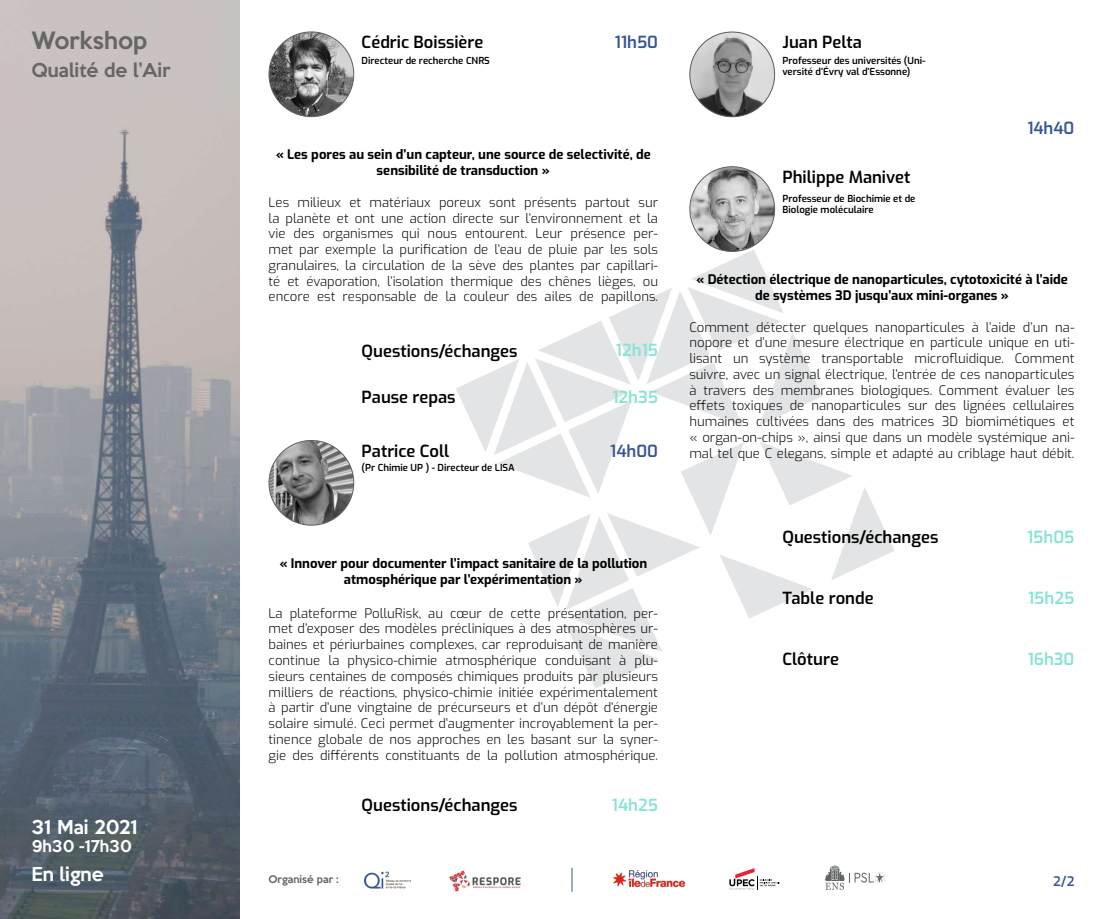
<style>
.page{position:relative;width:1106px;height:919px;background:#fff}
.page>*{position:absolute;margin:0;border:0;box-sizing:border-box;transform-origin:0 0}
.t1{font:500 21.88px "Keep Calm";color:#666}
.t2{font:500 17.5px "Keep Calm";color:#fff}
.t3{font:500 17.5px "Keep Calm";color:#666}
.t4{font:600 16.62px "Exo";color:#000}
.t5{font:600 16.62px "Exo";color:#87e3d4}
.t6{font:600 16.62px "Exo";color:#375794}
.t7{font:600 16.62px "Exo";color:#355596}
.t8{font:600 16.62px "Exo";color:#8ae2d4}
.t9{font:500 14.88px "Keep Calm";color:#fff}
.t10{font:300 13.12px/15.8px "Exo";color:#000;text-align:justify}
.t11{font:700 13.12px/15.8px "Exo";color:#000;text-align:center}
.t12{font:600 13.12px "Exo";color:#375794}
.t13{font:600 9.62px/11.5px "Exo";color:#000}
.t14{font:500 9.62px "Keep Calm";color:#666}
</style>
<div class="page">
<svg style="left:456px;top:249px;width:438px;height:439px"></svg>
<img style="left:0;top:0;width:239px;height:919px">
<img style="left:364px;top:871px;width:46px;height:18px">
<img style="left:613px;top:870px;width:73px;height:18px">
<svg style="left:729px;top:868px;width:50px;height:22px"></svg>
<img style="left:449px;top:870px;width:71px;height:22px">
<svg style="left:824px;top:865px;width:60px;height:25px"></svg>
<svg style="left:571px;top:867px;width:1px;height:24px"></svg>
<img style="left:689px;top:32px;width:85px;height:85px;border-radius:42px">
<img style="left:689px;top:167px;width:85px;height:84px;border-radius:42px">
<img style="left:269px;top:32px;width:84px;height:85px;border-radius:42px">
<img style="left:269px;top:440px;width:84px;height:85px;border-radius:42px">
<h1 class="t1" style="left:32px;top:21px;width:117px">Workshop</h1>
<h2 class="t3" style="left:32px;top:55px;width:141px">Qualité de l’Air</h2>
<h2 class="t2" style="left:32px;top:812px;width:108px">31 Mai 2021</h2>
<p class="t9" style="left:32px;top:833px;width:101px">9h30 -17h30</p>
<h2 class="t2" style="left:32px;top:858px;width:74px">En ligne</h2>
<p class="t4" style="left:361px;top:30px;width:123px">Cédric Boissière</p>
<p class="t7" style="left:614px;top:30px;width:45px">11h50</p>
<p class="t4" style="left:782px;top:30px;width:81px">Juan Pelta</p>
<p class="t13" style="left:361px;top:55px;width:130px">Directeur de recherche CNRS</p>
<p class="t11" style="left:275px;top:146px;width:376px">« Les pores au sein d’un capteur, une source de selectivité, de sensibilité de transduction »</p>
<p class="t10" style="left:268px;top:194px;width:391px">Les milieux et matériaux poreux sont présents partout sur la planète et ont une action directe sur l’environnement et la vie des organismes qui nous entourent. Leur présence per&shy;met par exemple la purification de l’eau de pluie par les sols granulaires, la circulation de la sève des plantes par capillari&shy;té et évaporation, l’isolation thermique des chênes lièges, ou encore est responsable de la couleur des ailes de papillons.</p>
<p class="t4" style="left:361px;top:338px;width:157px">Questions/échanges</p>
<p class="t4" style="left:361px;top:385px;width:95px">Pause repas</p>
<p class="t4" style="left:361px;top:439px;width:89px">Patrice Coll</p>
<p class="t13" style="left:361px;top:462px;width:155px">(Pr Chimie UP ) - Directeur de LISA</p>
<p class="t5" style="left:615px;top:338px;width:44px">12h15</p>
<p class="t5" style="left:612px;top:385px;width:47px">12h35</p>
<p class="t6" style="left:610px;top:439px;width:49px">14h00</p>
<p class="t11" style="left:279px;top:555px;width:369px">« Innover pour documenter l’impact sanitaire de la pollution atmosphérique par l’expérimentation »</p>
<p class="t10" style="left:268px;top:604px;width:391px">La plateforme PolluRisk, au cœur de cette présentation, per&shy;met d’exposer des modèles précliniques à des atmosphères ur&shy;baines et périurbaines complexes, car reproduisant de manière continue la physico-chimie atmosphérique conduisant à plu&shy;sieurs centaines de composés chimiques produits par plusieurs milliers de réactions, physico-chimie initiée expérimentalement à partir d’une vingtaine de précurseurs et d’un dépôt d’énergie solaire simulé. Ceci permet d’augmenter incroyablement la per&shy;tinence globale de nos approches en les basant sur la syner&shy;gie des différents constituants de la pollution atmosphérique.</p>
<p class="t14" style="left:268px;top:871px;width:72px">Organisé par :</p>
<p class="t4" style="left:361px;top:793px;width:157px">Questions/échanges</p>
<p class="t8" style="left:611px;top:793px;width:48px">14h25</p>
<p class="t13" style="left:782px;top:54px;width:144px">Professeur des universités (Uni&shy;versité d’Évry val d’Essonne)</p>
<p class="t4" style="left:782px;top:165px;width:129px">Philippe Manivet</p>
<p class="t13" style="left:782px;top:192px;width:134px">Professeur de Biochimie et de<br>Biologie moléculaire</p>
<p class="t6" style="left:1027px;top:116px;width:49px">14h40</p>
<p class="t11" style="left:696px;top:271px;width:373px">« Détection électrique de nanoparticules, cytotoxicité à l’aide de systèmes 3D jusqu’aux mini-organes »</p>
<p class="t10" style="left:689px;top:318px;width:386px">Comment détecter quelques nanoparticules à l’aide d’un na&shy;nopore et d’une mesure électrique en particule unique en uti&shy;lisant un système transportable microfluidique. Comment suivre, avec un signal électrique, l’entrée de ces nanoparticules à travers des membranes biologiques. Comment évaluer les effets toxiques de nanoparticules sur des lignées cellulaires humaines cultivées dans des matrices 3D biomimétiques et « organ-on-chips », ainsi que dans un modèle systémique ani&shy;mal tel que C elegans, simple et adapté au criblage haut débit.</p>
<p class="t4" style="left:782px;top:524px;width:157px">Questions/échanges</p>
<p class="t5" style="left:1026px;top:524px;width:49px">15h05</p>
<p class="t4" style="left:782px;top:586px;width:93px">Table ronde</p>
<p class="t5" style="left:1027px;top:586px;width:48px">15h25</p>
<p class="t4" style="left:782px;top:647px;width:58px">Clôture</p>
<p class="t5" style="left:1027px;top:647px;width:48px">16h30</p>
<p class="t12" style="left:1052px;top:872px;width:23px">2/2</p>
</div>
